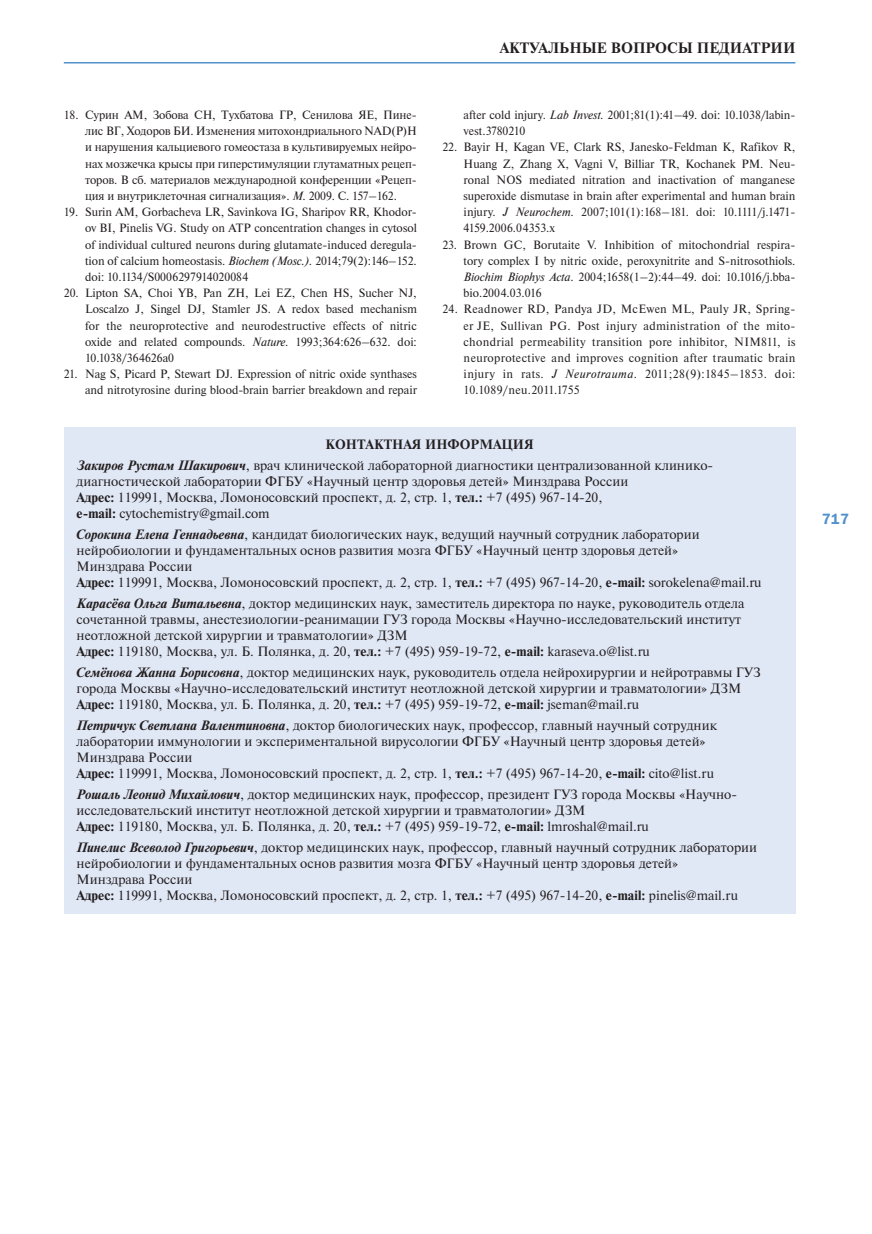
<style>
.page{position:relative;width:872px;height:1234px;background:#fff}
.page>*{position:absolute;margin:0;border:0;box-sizing:border-box;transform-origin:0 0}
.t1{font:700 15px "Newton";letter-spacing:.01em;color:#231f20}
.t2{font:15px "Franklin Gothic Demi C";color:#5191cd}
.t3{font:13.5px/16.2px "Newton";color:#231f20}
.t4{font:12px/16.2px "Newton";color:#231f20;text-align:justify}
.s1{font-style:italic}
.s2{font-weight:700}
.s3{font-weight:700;font-style:italic}
</style>
<div class="page">
<hr style="left:64px;top:62px;width:731px;height:1px;background:#5191cd">
<div style="left:64px;top:427px;width:731px;height:486px;background:#e0e7f5"></div>
<p class="t4" style="left:85px;top:108px;width:333px;text-indent:-21px">18. Сурин АМ, Зобова СН, Тухбатова ГР, Сенилова ЯЕ, Пине&shy;лис ВГ, Ходоров БИ. Изменения митохондриального NAD(P)H и нарушения кальциевого гомеостаза в культивируемых нейро&shy;нах мозжечка крысы при гиперстимуляции глутаматных рецеп&shy;торов. В сб. материалов международной конференции «Рецеп&shy;ция и внутриклеточная сигнализация». <span class="s1">М.</span> 2009. С. 157–162.</p>
<p class="t4" style="left:85px;top:205px;width:333px;text-indent:-21px">19. Surin AM, Gorbacheva LR, Savinkova IG, Sharipov RR, Khodor&shy;ov BI, Pinelis VG. Study on ATP concentration changes in cytosol of individual cultured neurons during glutamate-induced deregula&shy;tion of calcium homeostasis. <span class="s1">Biochem (Mosc.).</span> 2014;79(2):146–152. doi: 10.1134/S0006297914020084</p>
<p class="t4" style="left:85px;top:286px;width:333px;text-indent:-21px">20. Lipton SA, Choi YB, Pan ZH, Lei EZ, Chen HS, Sucher NJ, Loscalzo J, Singel DJ, Stamler JS. A redox based mechanism for the neuroprotective and neurodestructive effects of nitric oxide and related compounds. <span class="s1">Nature.</span> 1993;364:626–632. doi:<br>10.1038/364626a0</p>
<p class="t4" style="left:64px;top:367px;width:354px;text-align:right">21. Nag S, Picard P, Stewart DJ. Expression of nitric oxide synthases and nitrotyrosine during blood-brain barrier breakdown and repair</p>
<p class="t1" style="left:500px;top:42px;width:297px">АКТУАЛЬНЫЕ ВОПРОСЫ ПЕДИАТРИИ</p>
<p class="t4" style="left:463px;top:108px;width:333px">after cold injury. <span class="s1">Lab Invest.</span> 2001;81(1):41–49. doi: 10.1038/labin&shy;vest.3780210</p>
<p class="t4" style="left:463px;top:140px;width:333px;text-indent:-21px">22. Bayir H, Kagan VE, Clark RS, Janesko-Feldman K, Rafikov R, Huang Z, Zhang X, Vagni V, Billiar TR, Kochanek PM. Neu&shy;ronal NOS mediated nitration and inactivation of manganese superoxide dismutase in brain after experimental and human brain injury. <span class="s1">J Neurochem.</span> 2007;101(1):168–181. doi: 10.1111/j.1471- 4159.2006.04353.x</p>
<p class="t4" style="left:463px;top:237px;width:333px;text-indent:-21px">23. Brown GC, Borutaite V. Inhibition of mitochondrial respira&shy;tory complex I by nitric oxide, peroxynitrite and S-nitrosothiols.<br><span class="s1">Biochim Biophys Acta</span>. 2004;1658(1–2):44–49. doi: 10.1016/j.bba&shy;bio.2004.03.016</p>
<p class="t4" style="left:463px;top:302px;width:333px;text-indent:-21px">24. Readnower RD, Pandya JD, McEwen ML, Pauly JR, Spring&shy;er JE, Sullivan PG. Post injury administration of the mito&shy;chondrial permeability transition pore inhibitor, NIM811, is neuroprotective and improves cognition after traumatic brain injury in rats. <span class="s1">J Neurotrauma</span>. 2011;28(9):1845–1853. doi:<br>10.1089/neu.2011.1755</p>
<p class="t3" style="left:77px;top:435px;width:638px;line-height:20.4px;text-indent:249px"><span class="s2">КОНТАКТНАЯ ИНФОРМАЦИЯ<br></span><span class="s3">Закиров Рустам Шакирович</span>, врач клинической лабораторной диагностики централизованной клинико-</p>
<p class="t3" style="left:77px;top:474px;width:553px">диагностической лаборатории ФГБУ «Научный центр здоровья детей» Минздрава России<br><span class="s2">Адрес:</span> 119991, Москва, Ломоносовский проспект, д. 2, стр. 1, <span class="s2">тел.:</span> +7 (495) 967-14-20, <span class="s2">e-mail:</span> cytochemistry@gmail.com</p>
<p class="t3" style="left:77px;top:527px;width:686px"><span class="s3">Сорокина Елена Геннадьевна</span>, кандидат биологических наук, ведущий научный сотрудник лаборатории нейробиологии и фундаментальных основ развития мозга ФГБУ «Научный центр здоровья детей»<br>Минздрава России<br><span class="s2">Адрес:</span> 119991, Москва, Ломоносовский проспект, д. 2, стр. 1, <span class="s2">тел.:</span> +7 (495) 967-14-20, <span class="s2">e-mail:</span> sorokelena@mail.ru</p>
<p class="t3" style="left:77px;top:596px;width:669px"><span class="s3">Карасёва Ольга Витальевна</span>, доктор медицинских наук, заместитель директора по науке, руководитель отдела сочетанной травмы, анестезиологии-реанимации ГУЗ города Москвы «Научно-исследовательский институт неотложной детской хирургии и травматологии» ДЗМ<br><span class="s2">Адрес:</span> 119180, Москва, ул. Б. Полянка, д. 20, <span class="s2">тел.:</span> +7 (495) 959-19-72, <span class="s2">e-mail:</span> karaseva.o@list.ru</p>
<p class="t3" style="left:77px;top:665px;width:685px"><span class="s3">Семёнова Жанна Борисовна</span>, доктор медицинских наук, руководитель отдела нейрохирургии и нейротравмы ГУЗ города Москвы «Научно-исследовательский институт неотложной детской хирургии и травматологии» ДЗМ<br><span class="s2">Адрес:</span> 119180, Москва, ул. Б. Полянка, д. 20, <span class="s2">тел.:</span> +7 (495) 959-19-72, <span class="s2">e-mail:</span> jseman@mail.ru</p>
<p class="t3" style="left:77px;top:718px;width:642px"><span class="s3">Петричук Светлана Валентиновна</span>, доктор биологических наук, профессор, главный научный сотрудник лаборатории иммунологии и экспериментальной вирусологии ФГБУ «Научный центр здоровья детей» Минздрава России<br><span class="s2">Адрес:</span> 119991, Москва, Ломоносовский проспект, д. 2, стр. 1, <span class="s2">тел.:</span> +7 (495) 967-14-20, <span class="s2">e-mail:</span> cito@list.ru</p>
<p class="t3" style="left:77px;top:787px;width:662px"><span class="s3">Рошаль Леонид Михайлович</span>, доктор медицинских наук, профессор, президент ГУЗ города Москвы «Научно&shy;исследовательский институт неотложной детской хирургии и травматологии» ДЗМ<br><span class="s2">Адрес:</span> 119180, Москва, ул. Б. Полянка, д. 20, <span class="s2">тел.:</span> +7 (495) 959-19-72, <span class="s2">e-mail:</span> lmroshal@mail.ru</p>
<p class="t3" style="left:77px;top:840px;width:682px"><span class="s3">Пинелис Всеволод Григорьевич</span>, доктор медицинских наук, профессор, главный научный сотрудник лаборатории нейробиологии и фундаментальных основ развития мозга ФГБУ «Научный центр здоровья детей»<br>Минздрава России<br><span class="s2">Адрес:</span> 119991, Москва, Ломоносовский проспект, д. 2, стр. 1, <span class="s2">тел.:</span> +7 (495) 967-14-20, <span class="s2">e-mail:</span> pinelis@mail.ru</p>
<p class="t2" style="left:821px;top:513px;width:29px">717</p>
</div>
